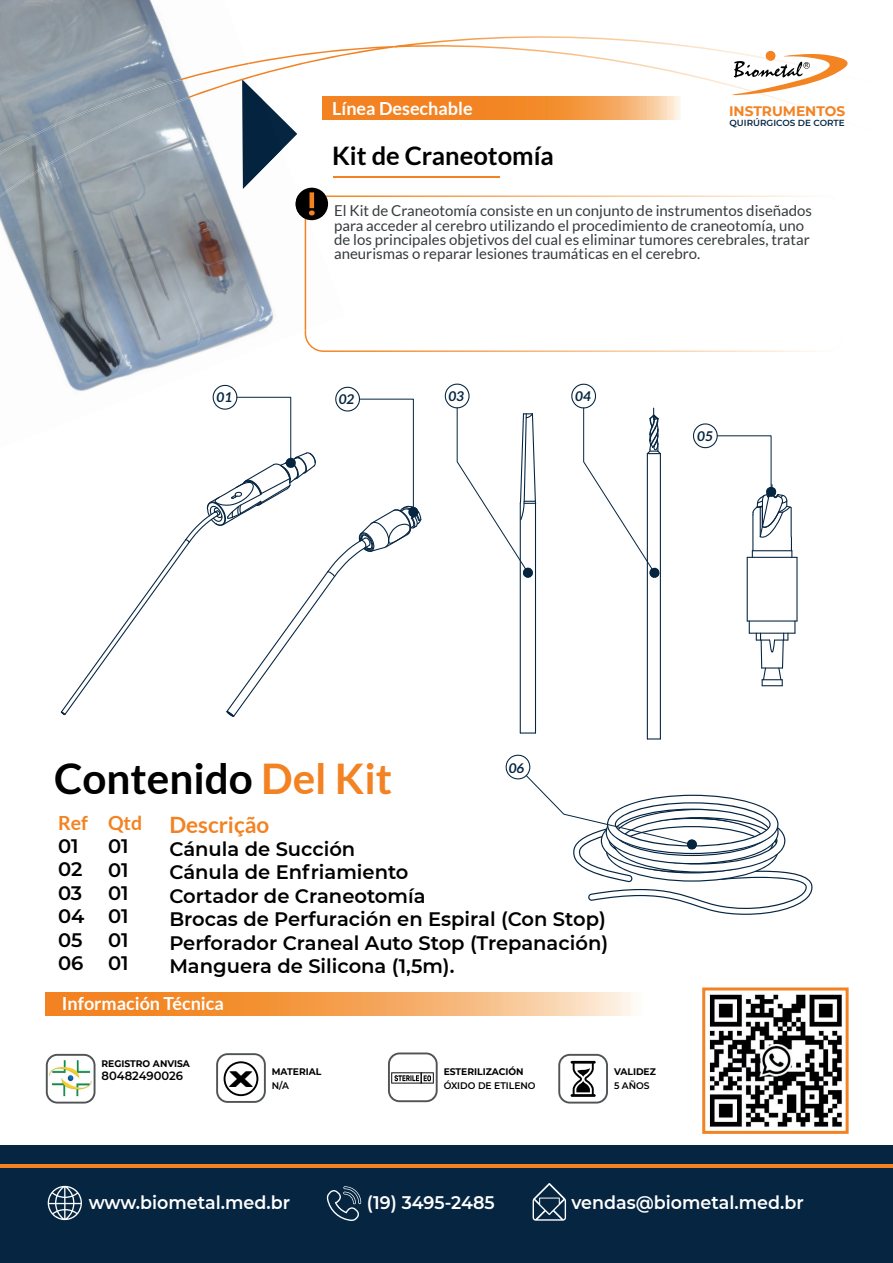
<style>
.page{position:relative;width:893px;height:1263px;background:#fff}
.page>*{position:absolute;margin:0;border:0;box-sizing:border-box;transform-origin:0 0}
.t1{font:700 42.3px "Lato";color:#000001}
.t2{font:700 25.5px "Lato";color:#000001}
.t3{font:700 22.5px "Lato";color:#f38222}
.t4{font:300 22.5px "Rubik";color:#000001;scale:1.57 1}
.t5{font:600 19.5px/23.4px "Montserrat";color:#000001}
.t6{font:700 19.5px "Lato";color:#f38222}
.t7{font:600 18.15px "Montserrat";color:#fff;scale:.96 1}
.t8{font:700 18px "Lato";color:#fff}
.t9{font:15px/14.2px "Lato";color:#363b3d}
.t10{font:700 13.8px "Montserrat";color:#f38222}
.t11{font:italic 700 13.5px "Lato";color:#052541}
.t12{font:600 12px "Montserrat";color:#000001;scale:.96 1}
.t13{font:700 9.6px "Montserrat";color:#000001;scale:.96 1}
.t14{font:600 9.6px "Montserrat";color:#000001;scale:.96 1}
.t15{font:600 8.85px "Montserrat";color:#052541}
.t16{font:5.7px "Carnas";color:#000001}
.s1{color:#f38222}
</style>
<div class="page">
<svg style="left:345px;top:195px;width:476px;height:157px"></svg>
<hr style="left:334px;top:176px;width:166px;height:2px;background:#f38222">
<svg style="left:46px;top:992px;width:590px;height:23px;background:#f5a860"></svg>
<div style="left:0;top:1146px;width:893px;height:117px;background:#052541"></div>
<hr style="left:0;top:1164px;width:893px;height:4px;background:#f38222">
<svg style="left:48px;top:1186px;width:34px;height:34px"></svg>
<svg style="left:326px;top:1186px;width:35px;height:35px"></svg>
<svg style="left:533px;top:1183px;width:33px;height:38px"></svg>
<svg style="left:46px;top:1054px;width:49px;height:49px"></svg>
<svg style="left:216px;top:1053px;width:50px;height:50px"></svg>
<svg style="left:388px;top:1052px;width:50px;height:50px"></svg>
<svg style="left:558px;top:1054px;width:50px;height:49px"></svg>
<img style="left:709px;top:994px;width:133px;height:133px">
<div style="left:702px;top:987px;width:147px;height:147px;border:3px solid #f38222"></div>
<svg style="left:60px;top:386px;width:362px;height:331px"></svg>
<svg style="left:749px;top:621px;width:1px;height:12px"></svg>
<svg style="left:794px;top:621px;width:1px;height:12px"></svg>
<hr style="left:747px;top:557px;width:1px;height:64px;background:#052541">
<hr style="left:796px;top:557px;width:1px;height:64px;background:#052541">
<hr style="left:747px;top:557px;width:50px;height:1px;background:#052541">
<hr style="left:747px;top:620px;width:50px;height:1px;background:#052541">
<hr style="left:749px;top:633px;width:46px;height:1px;background:#052541">
<svg style="left:756px;top:632px;width:32px;height:54px"></svg>
<svg style="left:693px;top:423px;width:100px;height:134px"></svg>
<hr style="left:520px;top:503px;width:1px;height:230px;background:#052541">
<hr style="left:535px;top:503px;width:1px;height:230px;background:#052541">
<svg style="left:444px;top:383px;width:92px;height:197px"></svg>
<svg style="left:520px;top:732px;width:15px;height:1px"></svg>
<hr style="left:647px;top:454px;width:1px;height:285px;background:#052541">
<hr style="left:660px;top:454px;width:1px;height:285px;background:#052541">
<svg style="left:647px;top:738px;width:13px;height:1px"></svg>
<svg style="left:571px;top:383px;width:90px;height:198px"></svg>
<svg style="left:505px;top:754px;width:308px;height:161px"></svg>
<svg style="left:394px;top:36px;width:429px;height:84px"></svg>
<svg style="left:345px;top:46px;width:50px;height:169px"></svg>
<img style="left:0;top:0;width:345px;height:448px">
<img style="left:305px;top:220px;width:1px;height:111px">
<img style="left:296px;top:194px;width:13px;height:26px">
<img style="left:253px;top:80px;width:29px;height:109px">
<img style="left:0;top:63px;width:253px;height:134px">
<svg style="left:732px;top:50px;width:116px;height:46px"></svg>
<p class="t8" style="left:332px;top:98px;width:142px">Línea Desechable</p>
<h2 class="t2" style="left:332px;top:141px;width:223px">Kit de Craneotomía</h2>
<p class="t16" style="left:805px;top:62px;width:5px">R</p>
<p class="t10" style="left:729px;top:101px;width:118px">INSTRUMENTOS</p>
<p class="t15" style="left:729px;top:117px;width:117px">QUIRÚRGICOS DE CORTE</p>
<p class="t9" style="left:334px;top:204px;width:479px">El Kit de Craneotomía consiste en un conjunto de instrumentos diseñados para acceder al cerebro utilizando el procedimiento de craneotomía, uno de los principales objetivos del cual es eliminar tumores cerebrales, tratar aneurismas o reparar lesiones traumáticas en el cerebro.</p>
<p class="t11" style="left:217px;top:389px;width:17px">01</p>
<p class="t11" style="left:339px;top:391px;width:17px">02</p>
<p class="t11" style="left:448px;top:388px;width:17px">03</p>
<p class="t11" style="left:575px;top:388px;width:17px">04</p>
<p class="t11" style="left:697px;top:429px;width:17px">05</p>
<p class="t11" style="left:509px;top:760px;width:17px">06</p>
<h1 class="t1" style="left:54px;top:755px;width:339px">Contenido <span class="s1">Del Kit</span></h1>
<h3 class="t6" style="left:108px;top:811px;width:36px">Qtd</h3>
<h3 class="t5" style="left:108px;top:834px;width:22px;text-align:justify">01<br>01<br>01<br>01<br>01<br>01</h3>
<h3 class="t6" style="left:58px;top:811px;width:32px">Ref</h3>
<h3 class="t5" style="left:58px;top:833px;width:28px">01<br>02<br>03<br>04<br>05<br>06</h3>
<h3 class="t3" style="left:169px;top:811px;width:101px">Descrição</h3>
<h3 class="t5" style="left:169px;top:836px;width:440px">Cánula de Succión<br>Cánula de Enfriamiento<br>Cortador de Craneotomía<br>Brocas de Perfuración en Espiral (Con Stop)<br>Perforador Craneal Auto Stop (Trepanación)<br>Manguera de Silicona (1,5m).</h3>
<p class="t8" style="left:62px;top:993px;width:163px">Información Técnica</p>
<p class="t13" style="left:102px;top:1056px;width:94px">REGISTRO ANVISA</p>
<p class="t12" style="left:102px;top:1067px;width:87px">80482490026</p>
<p class="t13" style="left:272px;top:1065px;width:53px">MATERIAL</p>
<p class="t14" style="left:272px;top:1078px;width:20px">N/A</p>
<p class="t13" style="left:444px;top:1065px;width:85px">ESTERILIZACIÓN</p>
<h3 class="t4" style="left:229px;top:1067px;width:17px">X</h3>
<p class="t14" style="left:444px;top:1078px;width:97px">ÓXIDO DE ETILENO</p>
<p class="t13" style="left:614px;top:1065px;width:45px">VALIDEZ</p>
<p class="t14" style="left:614px;top:1078px;width:39px">5 AÑOS</p>
<p class="t7" style="left:89px;top:1190px;width:211px">www.biometal.med.br</p>
<p class="t7" style="left:367px;top:1190px;width:135px">(19) 3495-2485</p>
<p class="t7" style="left:571px;top:1190px;width:243px">vendas@biometal.med.br</p>
</div>
